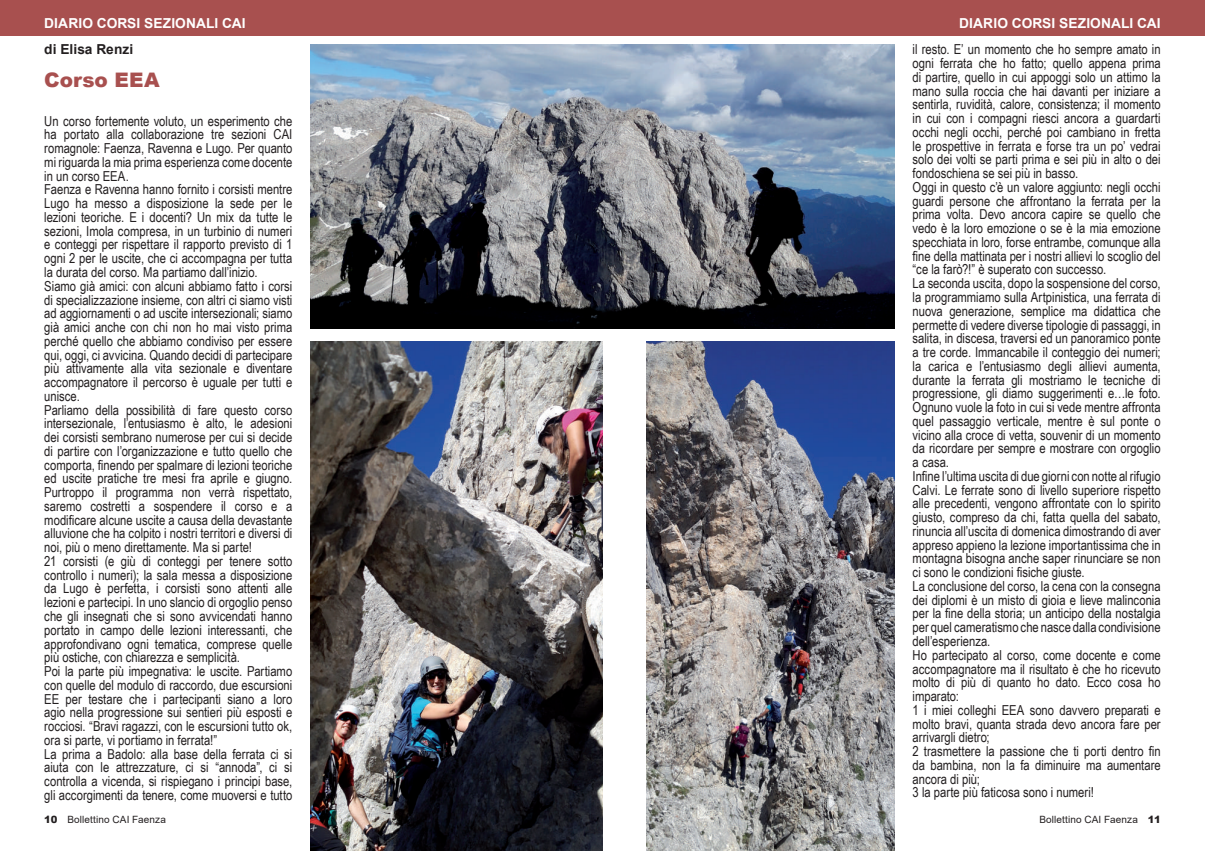
<style>
.page{position:relative;width:1205px;height:851px;background:#fff}
.page>*{position:absolute;margin:0;border:0;box-sizing:border-box;transform-origin:0 0}
.t1{font:900 20px "Arial";letter-spacing:.005em;color:#a8504f}
.t2{font:13.75px/13.8px "Arial Narrow";color:#231f20}
.t3{font:700 13.75px "Arial";letter-spacing:.005em;color:#fff}
.t4{font:700 13.75px "Arial";color:#231f20}
.t5{font:10px "Arial";letter-spacing:.01em;color:#231f20}
.s1{font-weight:900}
</style>
<div class="page">
<img style="left:310px;top:44px;width:585px;height:284px">
<img style="left:310px;top:341px;width:292px;height:509px">
<img style="left:647px;top:341px;width:248px;height:509px">
<div style="left:0;top:0;width:613px;height:35px;background:#a8504f"></div>
<div style="left:592px;top:0;width:613px;height:35px;background:#a8504f"></div>
<p class="t3" style="left:44px;top:13px;width:203px">DIARIO CORSI SEZIONALI CAI</p>
<p class="t3" style="left:959px;top:13px;width:203px">DIARIO CORSI SEZIONALI CAI</p>
<p class="t4" style="left:44px;top:40px;width:91px">di Elisa Renzi</p>
<h1 class="t1" style="left:44px;top:65px;width:117px">Corso EEA</h1>
<p class="t2" style="left:44px;top:113px;width:250px">Un corso fortemente voluto, un esperimento che ha portato alla collaborazione tre sezioni CAI romagnole: Faenza, Ravenna e Lugo. Per quanto mi riguarda la mia prima esperienza come docente in un corso EEA.<br>Faenza e Ravenna hanno fornito i corsisti mentre Lugo ha messo a disposizione la sede per le lezioni teoriche. E i docenti? Un mix da tutte le sezioni, Imola compresa, in un turbinio di numeri e conteggi per rispettare il rapporto previsto di 1 ogni 2 per le uscite, che ci accompagna per tutta la durata del corso. Ma partiamo dall’inizio.<br>Siamo già amici: con alcuni abbiamo fatto i corsi di specializzazione insieme, con altri ci siamo visti ad aggiornamenti o ad uscite intersezionali; siamo già amici anche con chi non ho mai visto prima perché quello che abbiamo condiviso per essere qui, oggi, ci avvicina. Quando decidi di partecipare più attivamente alla vita sezionale e diventare accompagnatore il percorso è uguale per tutti e unisce.<br>Parliamo della possibilità di fare questo corso intersezionale, l’entusiasmo è alto, le adesioni dei corsisti sembrano numerose per cui si decide di partire con l’organizzazione e tutto quello che comporta, finendo per spalmare di lezioni teoriche ed uscite pratiche tre mesi fra aprile e giugno.<br>Purtroppo il programma non verrà rispettato, saremo costretti a sospendere il corso e a modificare alcune uscite a causa della devastante alluvione che ha colpito i nostri territori e diversi di noi, più o meno direttamente. Ma si parte!<br>21 corsisti (e giù di conteggi per tenere sotto controllo i numeri); la sala messa a disposizione da Lugo è perfetta, i corsisti sono attenti alle lezioni e partecipi. In uno slancio di orgoglio penso che gli insegnati che si sono avvicendati hanno portato in campo delle lezioni interessanti, che approfondivano ogni tematica, comprese quelle più ostiche, con chiarezza e semplicità.<br>Poi la parte più impegnativa: le uscite. Partiamo con quelle del modulo di raccordo, due escursioni EE per testare che i partecipanti siano a loro agio nella progressione sui sentieri più esposti e rocciosi. “Bravi ragazzi, con le escursioni tutto ok, ora si parte, vi portiamo in ferrata!”<br>La prima a Badolo: alla base della ferrata ci si aiuta con le attrezzature, ci si “annoda”, ci si controlla a vicenda, si rispiegano i principi base, gli accorgimenti da tenere, come muoversi e tutto</p>
<p class="t2" style="left:912px;top:42px;width:250px">il resto. E’ un momento che ho sempre amato in ogni ferrata che ho fatto; quello appena prima di partire, quello in cui appoggi solo un attimo la mano sulla roccia che hai davanti per iniziare a sentirla, ruvidità, calore, consistenza; il momento in cui con i compagni riesci ancora a guardarti occhi negli occhi, perché poi cambiano in fretta le prospettive in ferrata e forse tra un po’ vedrai solo dei volti se parti prima e sei più in alto o dei fondoschiena se sei più in basso.<br>Oggi in questo c’è un valore aggiunto: negli occhi guardi persone che affrontano la ferrata per la prima volta. Devo ancora capire se quello che vedo è la loro emozione o se è la mia emozione specchiata in loro, forse entrambe, comunque alla fine della mattinata per i nostri allievi lo scoglio del “ce la farò?!” è superato con successo.<br>La seconda uscita, dopo la sospensione del corso, la programmiamo sulla Artpinistica, una ferrata di nuova generazione, semplice ma didattica che permette di vedere diverse tipologie di passaggi, in salita, in discesa, traversi ed un panoramico ponte a tre corde. Immancabile il conteggio dei numeri; la carica e l’entusiasmo degli allievi aumenta, durante la ferrata gli mostriamo le tecniche di progressione, gli diamo suggerimenti e…le foto.<br>Ognuno vuole la foto in cui si vede mentre affronta quel passaggio verticale, mentre è sul ponte o vicino alla croce di vetta, souvenir di un momento da ricordare per sempre e mostrare con orgoglio a casa.<br>Infine l’ultima uscita di due giorni con notte al rifugio Calvi. Le ferrate sono di livello superiore rispetto alle precedenti, vengono affrontate con lo spirito giusto, compreso da chi, fatta quella del sabato, rinuncia all’uscita di domenica dimostrando di aver appreso appieno la lezione importantissima che in montagna bisogna anche saper rinunciare se non ci sono le condizioni fisiche giuste.<br>La conclusione del corso, la cena con la consegna dei diplomi è un misto di gioia e lieve malinconia per la fine della storia; un anticipo della nostalgia per quel cameratismo che nasce dalla condivisione dell’esperienza.<br>Ho partecipato al corso, come docente e come accompagnatore ma il risultato è che ho ricevuto molto di più di quanto ho dato. Ecco cosa ho imparato:<br>1 i miei colleghi EEA sono davvero preparati e molto bravi, quanta strada devo ancora fare per arrivargli dietro;<br>2 trasmettere la passione che ti porti dentro fin da bambina, non la fa diminuire ma aumentare ancora di più;<br>3 la parte più faticosa sono i numeri!</p>
<p class="t5" style="left:44px;top:812px;width:123px"><span class="s1">10</span> Bollettino CAI Faenza</p>
<p class="t5" style="left:1039px;top:812px;width:123px">Bollettino CAI Faenza <span class="s1">11</span></p>
</div>
